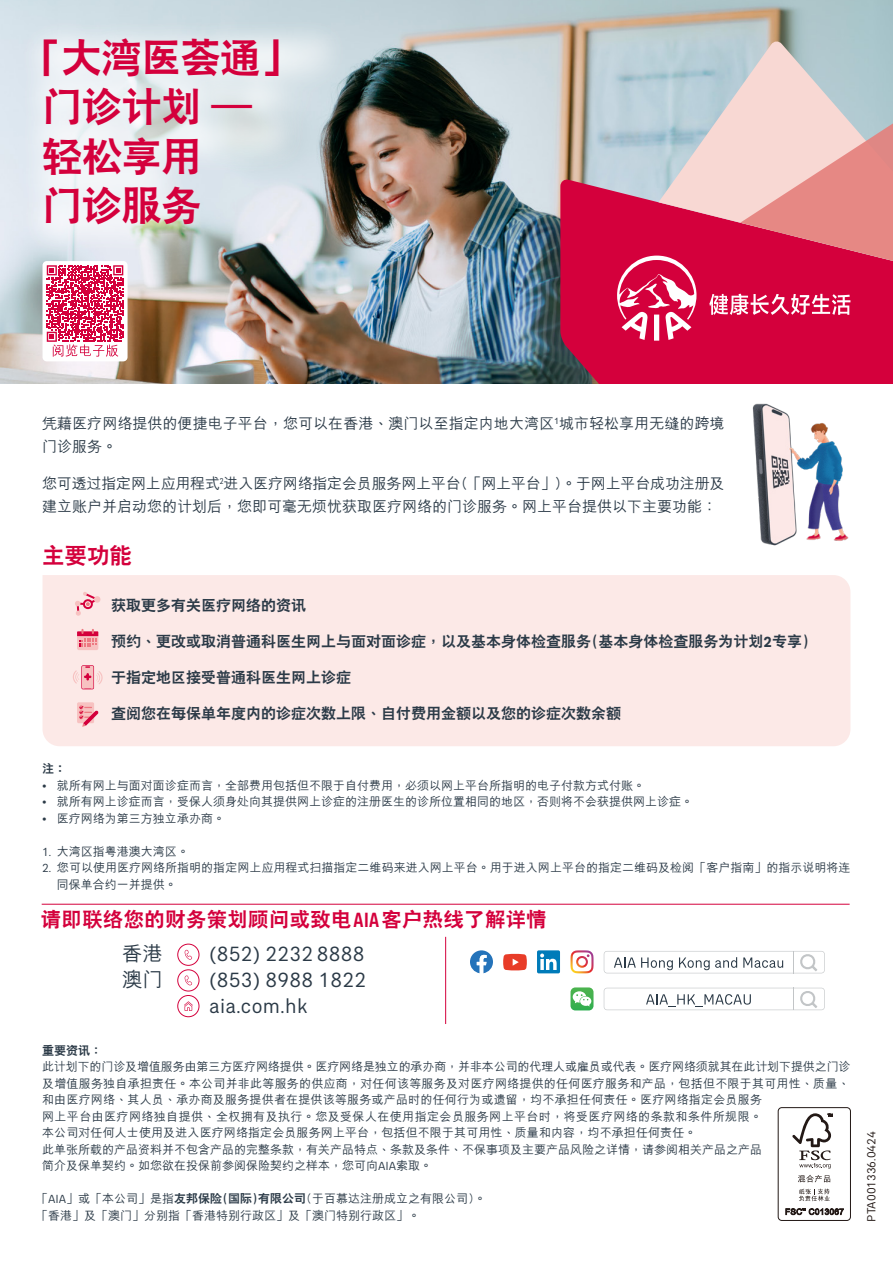
<style>
.page{position:relative;width:893px;height:1263px;background:#fff}
.page>*{position:absolute;margin:0;border:0;box-sizing:border-box;transform-origin:0 0}
.t1{font:800 40.5px/49.5px "C Hei 2 HKS";letter-spacing:-.02em;color:#d4003c}
.t2{font:800 22.5px "C Hei 2 HKS";color:#d4003c}
.t3{font:21px/25.7px "AIA Everest";letter-spacing:.01em;color:#2b3a47}
.t4{font:800 20.25px "C Hei 2 HKS";letter-spacing:.025em;color:#d4003c}
.t5{font:500 20.25px "M Hei HKS";color:#2b3a47}
.t6{font:500 15px/22.5px "M Hei HKS";color:#2b3a47}
.t7{font:800 15px "C Hei 2 HKS";color:#2b3a47}
.t8{font:500 12px/16.5px "M Hei HKS";color:#2b3a47}
.t9{font:12px "AIA Everest";color:#231916}
.t10{font:800 12px "C Hei 2 HKS";color:#2b3a47}
.t11{font:800 12px "M Hei HKS";color:#2b3a47}
.s1{font-family:"AIA Everest";font-weight:700}
.s2{font-family:"AIA Everest";font-weight:400}
.s3{font-family:"AIA Everest";font-weight:500;font-stretch:condensed;font-size:21px}
.s4{font-family:"C Hei 2 HKS";font-weight:800}
</style>
<div class="page">
<div style="left:43px;top:575px;width:807px;height:171px;background:#fce9e7"></div>
<img style="left:437px;top:0;width:456px;height:383px">
<svg style="left:560px;top:179px;width:333px;height:204px;background:#ce0941"></svg>
<svg style="left:658px;top:40px;width:235px;height:252px;background:#c4a7b6"></svg>
<img style="left:0;top:0;width:437px;height:384px">
<img style="left:752px;top:403px;width:97px;height:143px">
<hr style="left:445px;top:937px;width:1px;height:87px;background:#d4003c">
<div style="left:537px;top:950px;width:23px;height:23px;background:#007bb9;border-radius:2px"></div>
<svg style="left:540px;top:953px;width:17px;height:17px"></svg>
<svg style="left:503px;top:954px;width:24px;height:16px"></svg>
<svg style="left:604px;top:951px;width:221px;height:22px"></svg>
<svg style="left:604px;top:988px;width:221px;height:22px"></svg>
<svg style="left:570px;top:987px;width:23px;height:23px"></svg>
<svg style="left:570px;top:950px;width:23px;height:23px"></svg>
<svg style="left:470px;top:950px;width:23px;height:23px"></svg>
<hr style="left:42px;top:904px;width:808px;height:1px;background:#d4003c">
<svg style="left:177px;top:944px;width:22px;height:22px"></svg>
<svg style="left:185px;top:950px;width:7px;height:10px"></svg>
<svg style="left:177px;top:969px;width:22px;height:22px"></svg>
<svg style="left:185px;top:975px;width:7px;height:10px"></svg>
<div style="left:177px;top:995px;width:22px;height:22px;background:#fff;border:1px solid #d4003c;border-radius:50%"></div>
<svg style="left:184px;top:1001px;width:9px;height:10px"></svg>
<svg style="left:75px;top:591px;width:26px;height:25px"></svg>
<div style="left:77px;top:702px;width:17px;height:21px;background:#f7c2c1;border-radius:2px"></div>
<svg style="left:79px;top:705px;width:20px;height:22px"></svg>
<svg style="left:73px;top:666px;width:30px;height:23px"></svg>
<svg style="left:77px;top:629px;width:21px;height:21px"></svg>
<svg style="left:617px;top:256px;width:79px;height:85px"></svg>
<svg style="left:709px;top:63px;width:184px;height:252px;background:#e08897"></svg>
<div style="left:778px;top:1107px;width:73px;height:114px;border:1px solid #231916;border-radius:4px"></div>
<svg style="left:792px;top:1113px;width:41px;height:55px"></svg>
<svg style="left:798px;top:1175px;width:32px;height:7px"></svg>
<svg style="left:799px;top:1189px;width:31px;height:12px"></svg>
<svg style="left:785px;top:1208px;width:59px;height:7px"></svg>
<div style="left:43px;top:261px;width:85px;height:100px;background:#fff;border-radius:4px"></div>
<svg style="left:47px;top:265px;width:76px;height:92px"></svg>
<h1 class="t1" style="left:42px;top:34px;width:260px;text-indent:-20px">「大灣醫薈通」門診計劃 –輕鬆享用<br>門診服務</h1>
<p class="t6" style="left:42px;top:411px;width:684px">憑藉醫療網絡提供的便捷電子平台，您可以在香港、澳門以至指定內地大灣區<sup>1</sup>城市輕鬆享用無縫的跨境門診服務。</p>
<p class="t6" style="left:42px;top:471px;width:684px">您可透過指定網上應用程式<sup>2</sup>進入醫療網絡指定會員服務網上平台(「網上平台」)。於網上平台成功註冊及建立賬戶並啟動您的計劃後，您即可毫無煩憂獲取醫療網絡的門診服務。網上平台提供以下主要功能：</p>
<h2 class="t2" style="left:42px;top:540px;width:92px">主要功能</h2>
<p class="t7" style="left:111px;top:595px;width:197px">獲取更多有關醫療網絡的資訊</p>
<p class="t7" style="left:111px;top:631px;width:700px">預約、更改或取消普通科醫生網上與面對面診症，以及基本身體檢查服務(基本身體檢查服務為計劃<span class="s1">2</span>專享)</p>
<p class="t7" style="left:111px;top:667px;width:242px">於指定地區接受普通科醫生網上診症</p>
<p class="t7" style="left:111px;top:703px;width:512px">查閱您在每保單年度內的診症次數上限、自付費用金額以及您的診症次數余額</p>
<p class="t11" style="left:42px;top:763px;width:25px">註：</p>
<p class="t8" style="left:42px;top:776px;width:604px"><span class="s2">•</span> 就所有網上與面對面診症而言，全部費用包括但不限於自付費用，必須以網上平台所指明的電子付款方式付賬。</p>
<p class="t8" style="left:42px;top:792px;width:652px"><span class="s2">•</span> 就所有網上診症而言，受保人須身處向其提供網上診症的註冊醫生的診所位置相同的地區，否則將不會獲提供網上診症。</p>
<p class="t8" style="left:42px;top:809px;width:184px"><span class="s2">•</span> 醫療網絡為第三方獨立承辦商。</p>
<p class="t8" style="left:42px;top:842px;width:148px"><span class="s2">1.</span> 大灣區指粵港澳大灣區。</p>
<p class="t8" style="left:57px;top:858px;width:795px;text-indent:-15px"><span class="s2">2.</span> 您可以使用醫療網絡所指明的指定網上應用程式掃描指定二維碼來進入網上平台。用於進入網上平台的指定二維碼及檢閱「客戶指南」的指示說明將連同保單合約一併提供。</p>
<h3 class="t4" style="left:41px;top:906px;width:507px">請即聯絡您的財務策劃顧問或致電<span class="s3">AIA</span>客戶熱線瞭解詳情</h3>
<h3 class="t5" style="left:122px;top:939px;width:42px">香港</h3>
<h3 class="t3" style="left:209px;top:941px;width:157px">(852) 2232 8888</h3>
<h3 class="t5" style="left:122px;top:965px;width:42px">澳門</h3>
<h3 class="t3" style="left:209px;top:967px;width:159px">(853) 8988 1822 aia.com.hk</h3>
<p class="t10" style="left:42px;top:1042px;width:61px">重要資訊：</p>
<p class="t8" style="left:42px;top:1057px;width:810px">此計劃下的門診及增值服務由第三方醫療網絡提供。醫療網絡是獨立的承辦商，並非本公司的代理人或僱員或代表。醫療網絡須就其在此計劃下提供之門診及增值服務獨自承擔責任。本公司並非此等服務的供應商，對任何該等服務及對醫療網絡提供的任何醫療服務和產品，包括但不限於其可用性、質量、和由醫療網絡、其人員、承辦商及服務提供者在提供該等服務或產品時的任何行為或遺留，均不承擔任何責任。醫療網絡指定會員服務<br>網上平台由醫療網絡獨自提供、全權擁有及執行。您及受保人在使用指定會員服務網上平台時，將受醫療網絡的條款和條件所規限。<br>本公司對任何人士使用及進入醫療網絡指定會員服務網上平台，包括但不限於其可用性、質量和內容，均不承擔任何責任。<br>此單張所載的產品資料並不包含產品的完整條款，有關產品特點、條款及條件、不保事項及主要產品風險之詳情，請參閱相關產品之產品<br>簡介及保單契約。如您欲在投保前參閱保險契約之樣本，您可向<span class="s2">AIA</span>索取。</p>
<p class="t8" style="left:36px;top:1189px;width:452px">「<span class="s2">AIA</span>」或「本公司」是指<span class="s4">友邦保險(國際)有限公司</span>(於百慕達註冊成立之有限公司)。「香港」及「澳門」分別指「香港特別行政區」及「澳門特別行政區」。</p>
<p class="t9" style="left:865px;top:1221px;width:91px;rotate:-90deg">PTA001336.0424</p>
</div>
